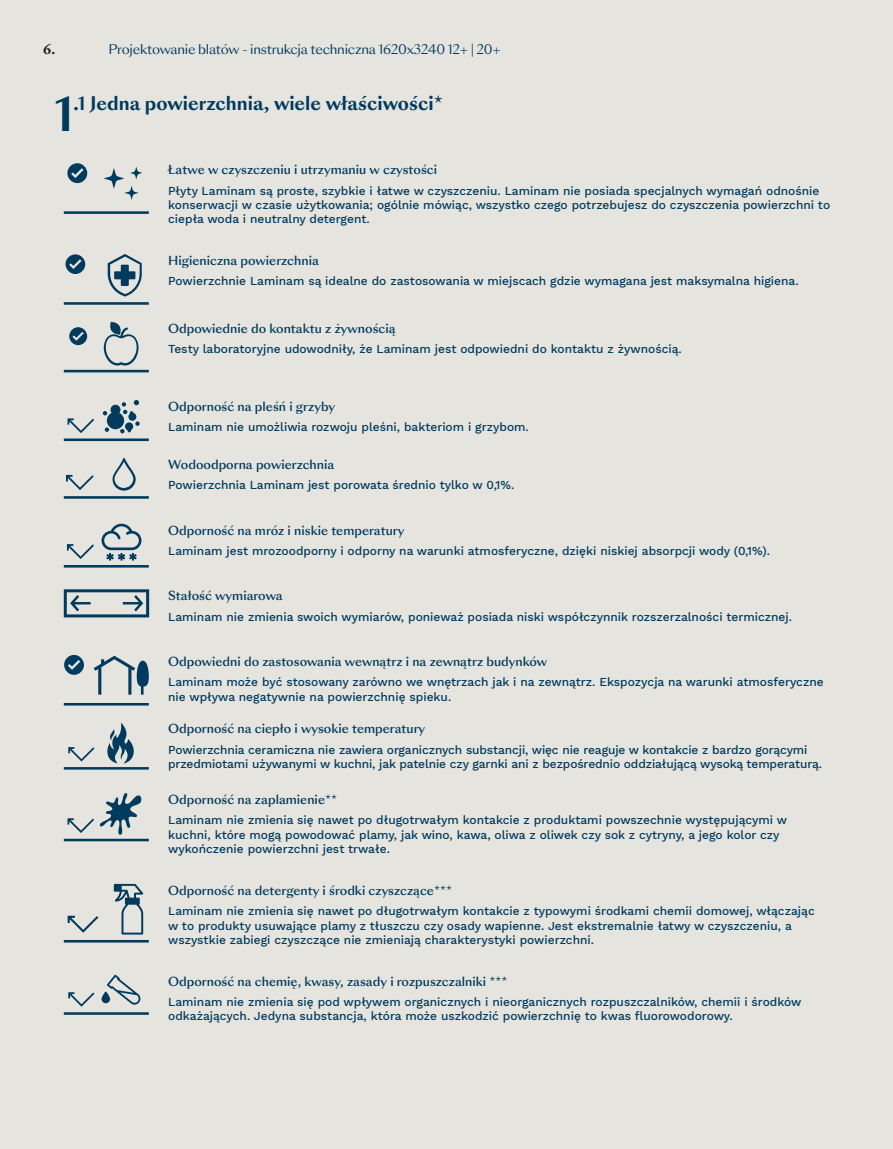
<style>
.page{position:relative;width:893px;height:1149px;background:#fff}
.page>*{position:absolute;margin:0;border:0;box-sizing:border-box;transform-origin:0 0}
.sottocapitolo_ita{font:700 45.75px "Sang Bleu Sunrise";color:#003a5d}
.sottocapitolo_ita-2{font:700 18px "Sang Bleu Sunrise";color:#003a5d}
.t1{font:12.75px "Sang Bleu Sunrise";letter-spacing:-.02em;color:#003a5d}
.t2{font:700 12.75px "Sang Bleu Sunrise";color:#231f20}
.t3{font:500 12px/14.4px "Work Sans";color:#003a5d}
.t4{font:500 12px "Sang Bleu Sunrise";color:#003a5d}
</style>
<div class="page">
<div style="left:0;top:0;width:893px;height:1148px;background:#e6e4df"></div>
<svg style="left:64px;top:163px;width:85px;height:51px"></svg>
<svg style="left:64px;top:254px;width:85px;height:50px"></svg>
<svg style="left:64px;top:321px;width:85px;height:51px"></svg>
<svg style="left:64px;top:400px;width:85px;height:41px"></svg>
<svg style="left:64px;top:458px;width:85px;height:40px"></svg>
<svg style="left:64px;top:523px;width:85px;height:44px"></svg>
<svg style="left:64px;top:589px;width:85px;height:28px"></svg>
<svg style="left:64px;top:655px;width:85px;height:50px"></svg>
<svg style="left:64px;top:722px;width:85px;height:47px"></svg>
<svg style="left:64px;top:793px;width:85px;height:48px"></svg>
<svg style="left:64px;top:883px;width:85px;height:59px"></svg>
<svg style="left:64px;top:974px;width:85px;height:40px"></svg>
<p class="t2" style="left:43px;top:40px;width:14px">6.</p>
<p class="t1" style="left:108px;top:41px;width:394px">Projektowanie blatów - instrukcja techniczna 1620x3240 12+ | 20+</p>
<p class="sottocapitolo_ita" style="left:55px;top:81px;width:20px">1</p>
<p class="sottocapitolo_ita-2" style="left:74px;top:90px;width:371px">.1 Jedna powierzchnia, wiele właściwości*</p>
<p class="t4" style="left:168px;top:161px;width:270px">Łatwe w czyszczeniu i utrzymaniu w czystości</p>
<p class="t3" style="left:168px;top:183px;width:663px">Płyty Laminam są proste, szybkie i łatwe w czyszczeniu. Laminam nie posiada specjalnych wymagań odnośnie konserwacji w czasie użytkowania; ogólnie mówiąc, wszystko czego potrzebujesz do czyszczenia powierzchni to ciepła woda i neutralny detergent.</p>
<p class="t4" style="left:168px;top:252px;width:152px">Higieniczna powierzchnia</p>
<p class="t3" style="left:168px;top:273px;width:632px">Powierzchnie Laminam są idealne do zastosowania w miejscach gdzie wymagana jest maksymalna higiena.</p>
<p class="t4" style="left:168px;top:320px;width:229px">Odpowiednie do kontaktu z żywnością</p>
<p class="t3" style="left:168px;top:341px;width:515px">Testy laboratoryjne udowodniły, że Laminam jest odpowiedni do kontaktu z żywnością.</p>
<p class="t4" style="left:168px;top:398px;width:168px">Odporność na pleśń i grzyby</p>
<p class="t3" style="left:168px;top:419px;width:362px">Laminam nie umożliwia rozwoju pleśni, bakteriom i grzybom.</p>
<p class="t4" style="left:168px;top:456px;width:168px">Wodoodporna powierzchnia</p>
<p class="t3" style="left:168px;top:477px;width:348px">Powierzchnia Laminam jest porowata średnio tylko w 0,1%.</p>
<p class="t4" style="left:168px;top:521px;width:238px">Odporność na mróz i niskie temperatury</p>
<p class="t3" style="left:168px;top:543px;width:603px">Laminam jest mrozoodporny i odporny na warunki atmosferyczne, dzięki niskiej absorpcji wody (0,1%).</p>
<p class="t4" style="left:168px;top:587px;width:116px">Stałość wymiarowa</p>
<p class="t3" style="left:168px;top:608px;width:625px">Laminam nie zmienia swoich wymiarów, ponieważ posiada niski współczynnik rozszerzalności termicznej.</p>
<p class="t4" style="left:168px;top:652px;width:381px">Odpowiedni do zastosowania wewnątrz i na zewnątrz budynków</p>
<p class="t3" style="left:168px;top:674px;width:657px">Laminam może być stosowany zarówno we wnętrzach jak i na zewnątrz. Ekspozycja na warunki atmosferyczne nie wpływa negatywnie na powierzchnię spieku.</p>
<p class="t4" style="left:168px;top:720px;width:259px">Odporność na ciepło i wysokie temperatury</p>
<p class="t3" style="left:168px;top:741px;width:655px">Powierzchnia ceramiczna nie zawiera organicznych substancji, więc nie reaguje w kontakcie z bardzo gorącymi przedmiotami używanymi w kuchni, jak patelnie czy garnki ani z bezpośrednio oddziałującą wysoką temperaturą.</p>
<p class="t4" style="left:168px;top:790px;width:170px">Odporność na zaplamienie**</p>
<p class="t3" style="left:168px;top:812px;width:620px">Laminam nie zmienia się nawet po długotrwałym kontakcie z produktami powszechnie występującymi w kuchni, które mogą powodować plamy, jak wino, kawa, oliwa z oliwek czy sok z cytryny, a jego kolor czy wykończenie powierzchni jest trwałe.</p>
<p class="t4" style="left:168px;top:881px;width:285px">Odporność na detergenty i środki czyszczące***</p>
<p class="t3" style="left:168px;top:903px;width:648px">Laminam nie zmienia się nawet po długotrwałym kontakcie z typowymi środkami chemii domowej, włączając w to produkty usuwające plamy z tłuszczu czy osady wapienne. Jest ekstremalnie łatwy w czyszczeniu, a wszystkie zabiegi czyszczące nie zmieniają charakterystyki powierzchni.</p>
<p class="t4" style="left:168px;top:972px;width:341px">Odporność na chemię, kwasy, zasady i rozpuszczalniki ***</p>
<p class="t3" style="left:168px;top:993px;width:635px">Laminam nie zmienia się pod wpływem organicznych i nieorganicznych rozpuszczalników, chemii i środków odkażających. Jedyna substancja, która może uszkodzić powierzchnię to kwas fluorowodorowy.</p>
</div>
